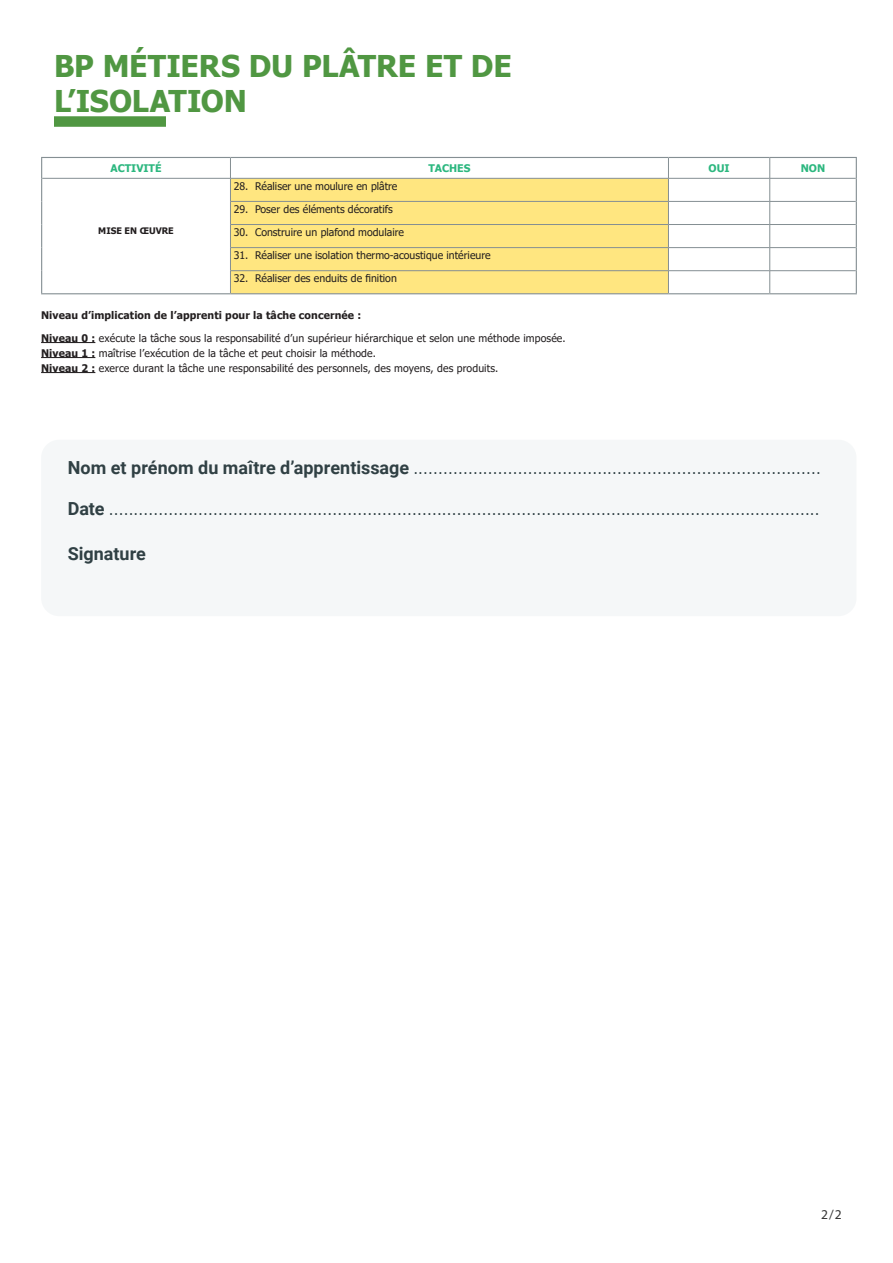
<style>
.page{position:relative;width:893px;height:1263px;background:#fff}
.page>*{position:absolute;margin:0;border:0;box-sizing:border-box;transform-origin:0 0}
._10_Content_black_So{font:700 30px "Tahoma";letter-spacing:-.005em;color:#509742}
._10_Content_black_So-2{font:700 18px "Roboto";color:#304044}
._10_Content_black_So-3{font:13.5px "Tahoma";color:#304044}
.t1{font:13.5px "Myriad Pro";color:#333}
.t2{font:10.5px "Tahoma";letter-spacing:.01em;color:#231f20}
.t3{font:700 10.5px "Tahoma";letter-spacing:.01em;color:#231f20}
.t4{font:700 10.5px "Tahoma";color:#2cb77f}
.t5{font:700 9px "Tahoma";color:#231f20}
.s1{font-weight:700}
.s2{font-family:"Roboto";font-weight:700;font-size:18px}
</style>
<div class="page">
<hr style="left:41px;top:342px;width:54px;height:1px;background:#231f20">
<hr style="left:41px;top:357px;width:54px;height:1px;background:#231f20">
<hr style="left:41px;top:372px;width:54px;height:1px;background:#231f20">
<div style="left:41px;top:440px;width:815px;height:176px;background:#f5f7f8;border-radius:18px"></div>
<svg style="left:42px;top:179px;width:814px;height:114px"></svg>
<div style="left:231px;top:179px;width:437px;height:114px;background:#ffe680"></div>
<hr style="left:41px;top:157px;width:189px;height:1px;background:#858f93">
<hr style="left:230px;top:157px;width:438px;height:1px;background:#858f93">
<hr style="left:668px;top:157px;width:102px;height:1px;background:#858f93">
<hr style="left:770px;top:157px;width:87px;height:1px;background:#858f93">
<hr style="left:42px;top:178px;width:188px;height:1px;background:#858f93">
<hr style="left:230px;top:178px;width:438px;height:1px;background:#858f93">
<hr style="left:668px;top:178px;width:102px;height:1px;background:#858f93">
<hr style="left:770px;top:178px;width:86px;height:1px;background:#858f93">
<hr style="left:230px;top:201px;width:438px;height:1px;background:#858f93">
<hr style="left:668px;top:201px;width:102px;height:1px;background:#858f93">
<hr style="left:770px;top:201px;width:86px;height:1px;background:#858f93">
<hr style="left:230px;top:224px;width:438px;height:1px;background:#858f93">
<hr style="left:668px;top:224px;width:102px;height:1px;background:#858f93">
<hr style="left:770px;top:224px;width:86px;height:1px;background:#858f93">
<hr style="left:230px;top:247px;width:438px;height:1px;background:#858f93">
<hr style="left:668px;top:247px;width:102px;height:1px;background:#858f93">
<hr style="left:770px;top:247px;width:86px;height:1px;background:#858f93">
<hr style="left:230px;top:270px;width:438px;height:1px;background:#858f93">
<svg style="left:230px;top:158px;width:1px;height:135px"></svg>
<hr style="left:668px;top:270px;width:102px;height:1px;background:#858f93">
<svg style="left:668px;top:158px;width:1px;height:135px"></svg>
<hr style="left:770px;top:270px;width:86px;height:1px;background:#858f93">
<svg style="left:769px;top:158px;width:1px;height:135px"></svg>
<svg style="left:41px;top:158px;width:1px;height:135px"></svg>
<svg style="left:856px;top:158px;width:1px;height:135px"></svg>
<hr style="left:41px;top:293px;width:189px;height:1px;background:#858f93">
<hr style="left:230px;top:293px;width:438px;height:1px;background:#858f93">
<hr style="left:668px;top:293px;width:102px;height:1px;background:#858f93">
<hr style="left:770px;top:293px;width:87px;height:1px;background:#858f93">
<div style="left:54px;top:116px;width:112px;height:11px;background:#509742"></div>
<p class="_10_Content_black_So" style="left:54px;top:45px;width:459px">BP MÉTIERS DU PLÂTRE ET DE</p>
<p class="_10_Content_black_So" style="left:54px;top:80px;width:194px">L’ISOLATION</p>
<p class="t4" style="left:111px;top:161px;width:53px">ACTIVITÉ</p>
<p class="t4" style="left:428px;top:161px;width:44px">TACHES</p>
<p class="t4" style="left:709px;top:161px;width:23px">OUI</p>
<p class="t4" style="left:801px;top:161px;width:26px">NON</p>
<p class="t5" style="left:98px;top:224px;width:77px">MISE EN ŒUVRE</p>
<p class="t2" style="left:234px;top:179px;width:165px">28. Réaliser une moulure en plâtre</p>
<p class="t2" style="left:234px;top:202px;width:160px">29. Poser des éléments décoratifs</p>
<p class="t2" style="left:234px;top:225px;width:172px">30. Construire un plafond modulaire</p>
<p class="t2" style="left:234px;top:248px;width:258px">31. Réaliser une isolation thermo-acoustique intérieure</p>
<p class="t2" style="left:234px;top:271px;width:165px">32. Réaliser des enduits de finition</p>
<p class="t3" style="left:41px;top:308px;width:322px">Niveau d’implication de l’apprenti pour la tâche concernée :</p>
<p class="t2" style="left:41px;top:331px;width:526px"><span class="s1">Niveau 0 :</span> exécute la tâche sous la responsabilité d’un supérieur hiérarchique et selon une méthode imposée.</p>
<p class="t2" style="left:41px;top:346px;width:336px"><span class="s1">Niveau 1 :</span> maîtrise l’exécution de la tâche et peut choisir la méthode.</p>
<p class="t2" style="left:41px;top:361px;width:459px"><span class="s1">Niveau 2 :</span> exerce durant la tâche une responsabilité des personnels, des moyens, des produits.</p>
<p class="_10_Content_black_So-3" style="left:68px;top:460px;width:754px"><span class="s2">Nom et prénom du maître d’apprentissage</span> ..................................................................................</p>
<p class="_10_Content_black_So-3" style="left:68px;top:501px;width:753px"><span class="s2">Date</span> ...............................................................................................................................................</p>
<p class="_10_Content_black_So-2" style="left:68px;top:541px;width:80px">Signature</p>
<p class="t1" style="left:821px;top:1206px;width:22px">2/2</p>
</div>
